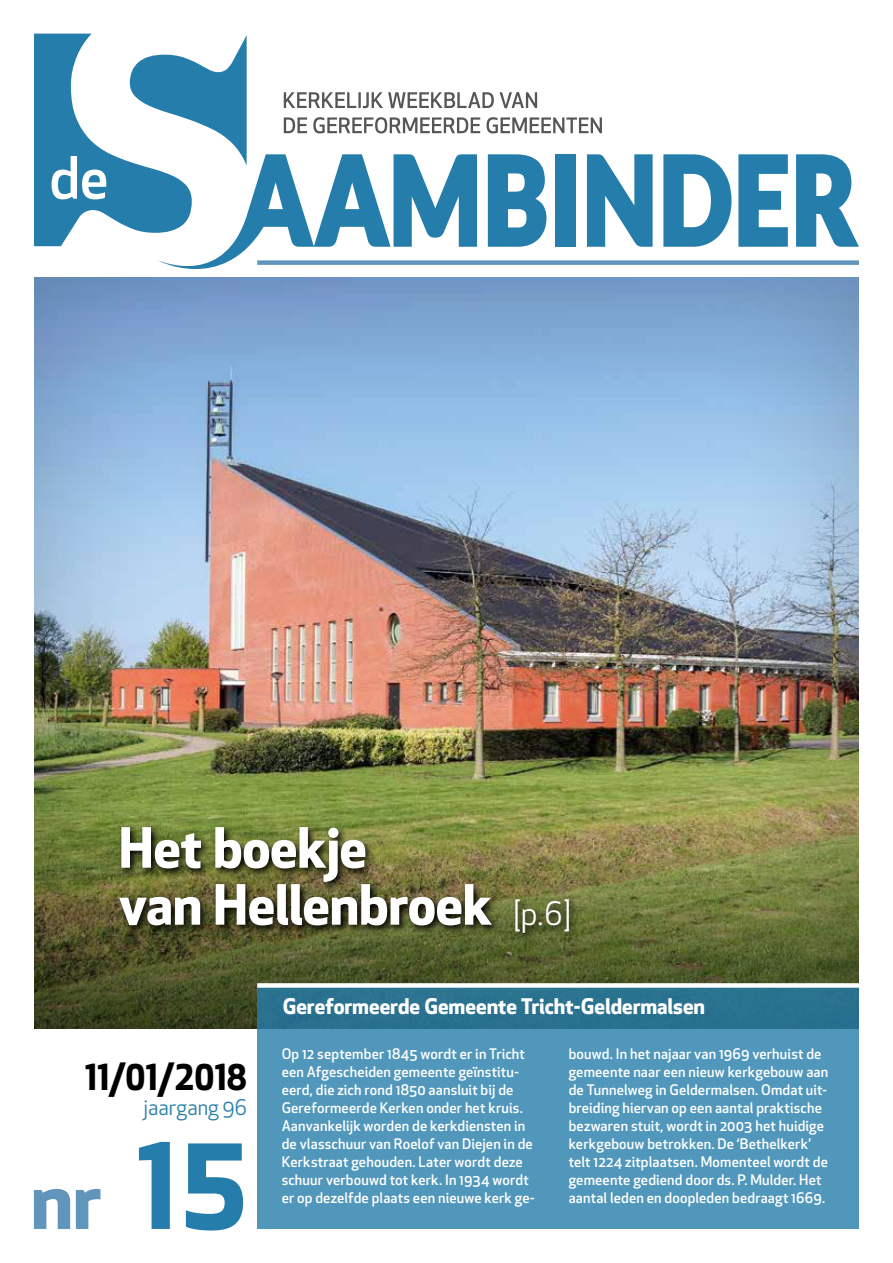
<style>
.page{position:relative;width:893px;height:1263px;background:#fff}
.page>*{position:absolute;margin:0;border:0;box-sizing:border-box;transform-origin:0 0}
.t1{font:700 114px "Apex New";color:#257dab}
.t2{font:700 78px "Apex New";color:#6195bb}
.t3{font:700 54.15px/57px "Apex New";letter-spacing:-.01em;color:#fff}
.t4{font:700 34.5px "Apex New";letter-spacing:-.005em;color:#000}
.t5{font:700 21px "Apex New";letter-spacing:-.005em;color:#fff}
.t6{font:21px "Apex New";color:#257dab}
.t7{font:500 14.25px/18px "Apex New";letter-spacing:.01em;color:#fff}
.s1{font-weight:400;font-size:31.5px}
</style>
<div class="page">
<div style="left:31px;top:275px;width:828px;height:754px;background:#000;opacity:.2"></div>
<svg style="left:34px;top:807px;width:825px;height:222px;background:#676e38"></svg>
<svg style="left:257px;top:988px;width:602px;height:241px;background:#4990b3"></svg>
<div style="left:257px;top:983px;width:603px;height:5px;background:#fff"></div>
<svg style="left:34px;top:34px;width:213px;height:212px;fill:#257dab"></svg>
<div style="left:257px;top:260px;width:602px;height:5px;background:#6195bb"></div>
<svg style="left:52px;top:156px;width:54px;height:43px"></svg>
<svg style="left:156px;top:154px;width:321px;height:142px"></svg>
<svg style="left:663px;top:154px;width:68px;height:93px"></svg>
<svg style="left:738px;top:154px;width:50px;height:93px"></svg>
<svg style="left:796px;top:154px;width:63px;height:93px"></svg>
<div style="left:555px;top:154px;width:21px;height:93px;background:#257dab"></div>
<svg style="left:488px;top:154px;width:58px;height:93px"></svg>
<svg style="left:587px;top:154px;width:66px;height:93px"></svg>
<svg style="left:284px;top:117px;width:318px;height:16px"></svg>
<svg style="left:284px;top:92px;width:253px;height:16px"></svg>
<svg style="left:116px;top:823px;width:463px;height:119px;background:#5a5b2e"></svg>
<h3 class="t3" style="left:119px;top:817px;width:454px">Het boekje<br>van Hellenbroek <span class="s1">[p.6]</span></h3>
<h3 class="t4" style="left:85px;top:1052px;width:164px">11/01/2018</h3>
<h3 class="t6" style="left:143px;top:1094px;width:105px">jaargang 96</h3>
<h1 class="t1" style="left:137px;top:1105px;width:113px">15</h1>
<h2 class="t2" style="left:30px;top:1144px;width:72px">nr</h2>
<h3 class="t5" style="left:283px;top:991px;width:424px">Gereformeerde Gemeente Tricht-Geldermalsen</h3>
<p class="t7" style="left:282px;top:1045px;width:254px">Op 12 september 1845 wordt er in Tricht een Afgescheiden gemeente geïnstitu&shy;eerd, die zich rond 1850 aansluit bij de Gereformeerde Kerken onder het kruis.<br>Aanvankelijk worden de kerkdiensten in de vlasschuur van Roelof van Diejen in de Kerkstraat gehouden. Later wordt deze schuur verbouwd tot kerk. In 1934 wordt er op dezelfde plaats een nieuwe kerk ge-</p>
<p class="t7" style="left:569px;top:1045px;width:261px">bouwd. In het najaar van 1969 verhuist de gemeente naar een nieuw kerkgebouw aan de Tunnelweg in Geldermalsen. Omdat uit&shy;breiding hiervan op een aantal praktische bezwaren stuit, wordt in 2003 het huidige kerkgebouw betrokken. De ‘Bethelkerk’ telt 1224 zitplaatsen. Momenteel wordt de gemeente gediend door ds. P. Mulder. Het aantal leden en doopleden bedraagt 1669.</p>
</div>
